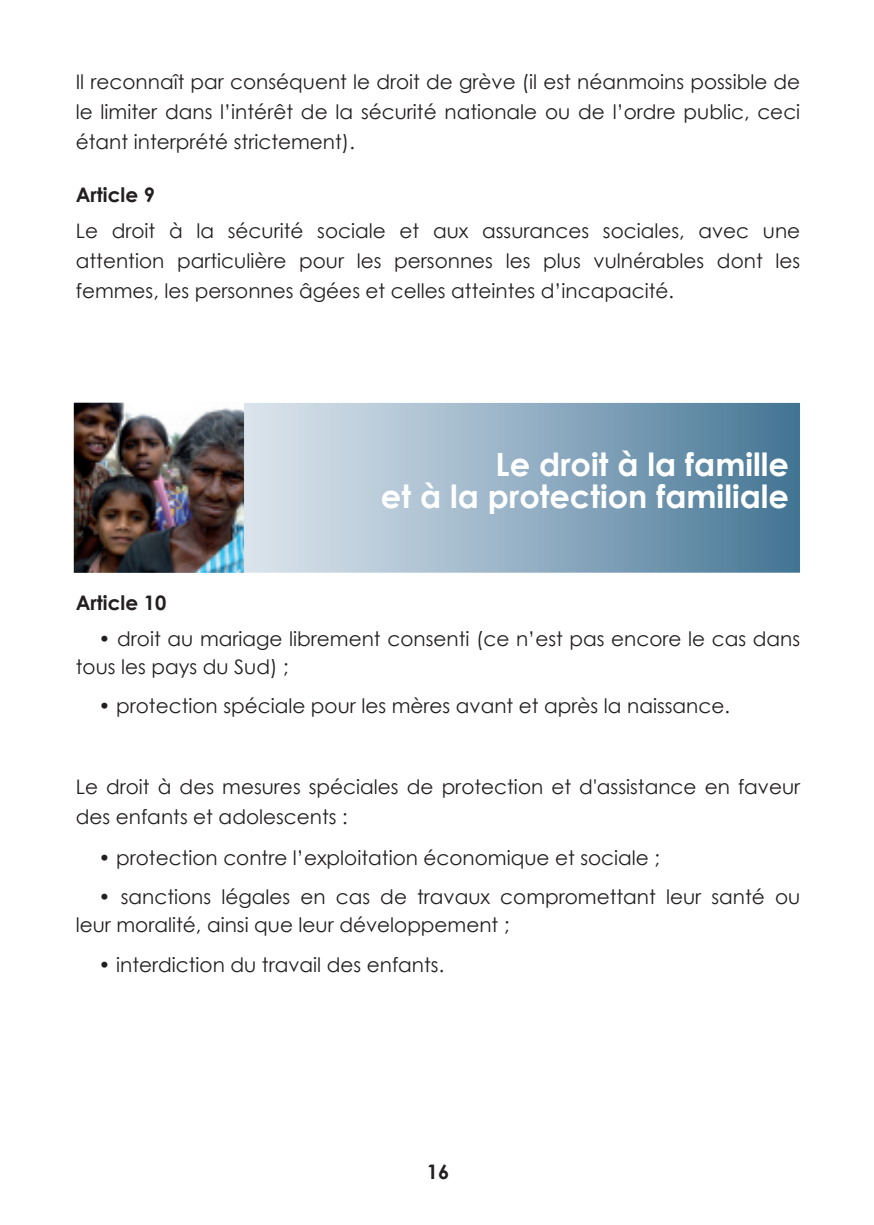
<style>
.page{position:relative;width:874px;height:1225px;background:#fff}
.page>*{position:absolute;margin:0;border:0;box-sizing:border-box;transform-origin:0 0}
.t1{font:700 32px/32px "Century Gothic";color:#fff;text-align:right}
.t2{font:20px/30px "Century Gothic";color:#231f20}
.t3{font:700 20px "Century Gothic";color:#231f20}
</style>
<div class="page">
<svg style="left:244px;top:403px;width:555px;height:170px;background:#93afc3"></svg>
<img style="left:74px;top:403px;width:170px;height:170px">
<p class="t2" style="left:76px;top:67px;width:725px;text-align:justify">Il reconnaît par conséquent le droit de grève (il est néanmoins possible de le limiter dans l’intérêt de la sécurité nationale ou de l’ordre public, ceci étant interprété strictement).</p>
<p class="t3" style="left:76px;top:183px;width:81px">Article 9</p>
<p class="t2" style="left:76px;top:216px;width:725px;text-align:justify">Le droit à la sécurité sociale et aux assurances sociales, avec une attention particulière pour les personnes les plus vulnérables dont les femmes, les personnes âgées et celles atteintes d’incapacité.</p>
<h1 class="t1" style="left:381px;top:448px;width:409px">Le droit à la famille<br>et à la protection familiale</h1>
<p class="t3" style="left:76px;top:591px;width:92px">Article 10</p>
<p class="t2" style="left:76px;top:625px;width:725px;line-height:28px;text-indent:23px">• droit au mariage librement consenti (ce n’est pas encore le cas dans tous les pays du Sud) ;</p>
<p class="t2" style="left:98px;top:691px;width:632px">• protection spéciale pour les mères avant et après la naissance.</p>
<p class="t2" style="left:76px;top:772px;width:725px">Le droit à des mesures spéciales de protection et d'assistance en faveur des enfants et adolescents :</p>
<p class="t2" style="left:98px;top:843px;width:563px">• protection contre l’exploitation économique et sociale ;</p>
<p class="t2" style="left:76px;top:883px;width:725px;line-height:28px;text-indent:23px">• sanctions légales en cas de travaux compromettant leur santé ou leur moralité, ainsi que leur développement ;</p>
<p class="t2" style="left:98px;top:950px;width:347px">• interdiction du travail des enfants.</p>
<p class="t3" style="left:426px;top:1160px;width:24px">16</p>
</div>
